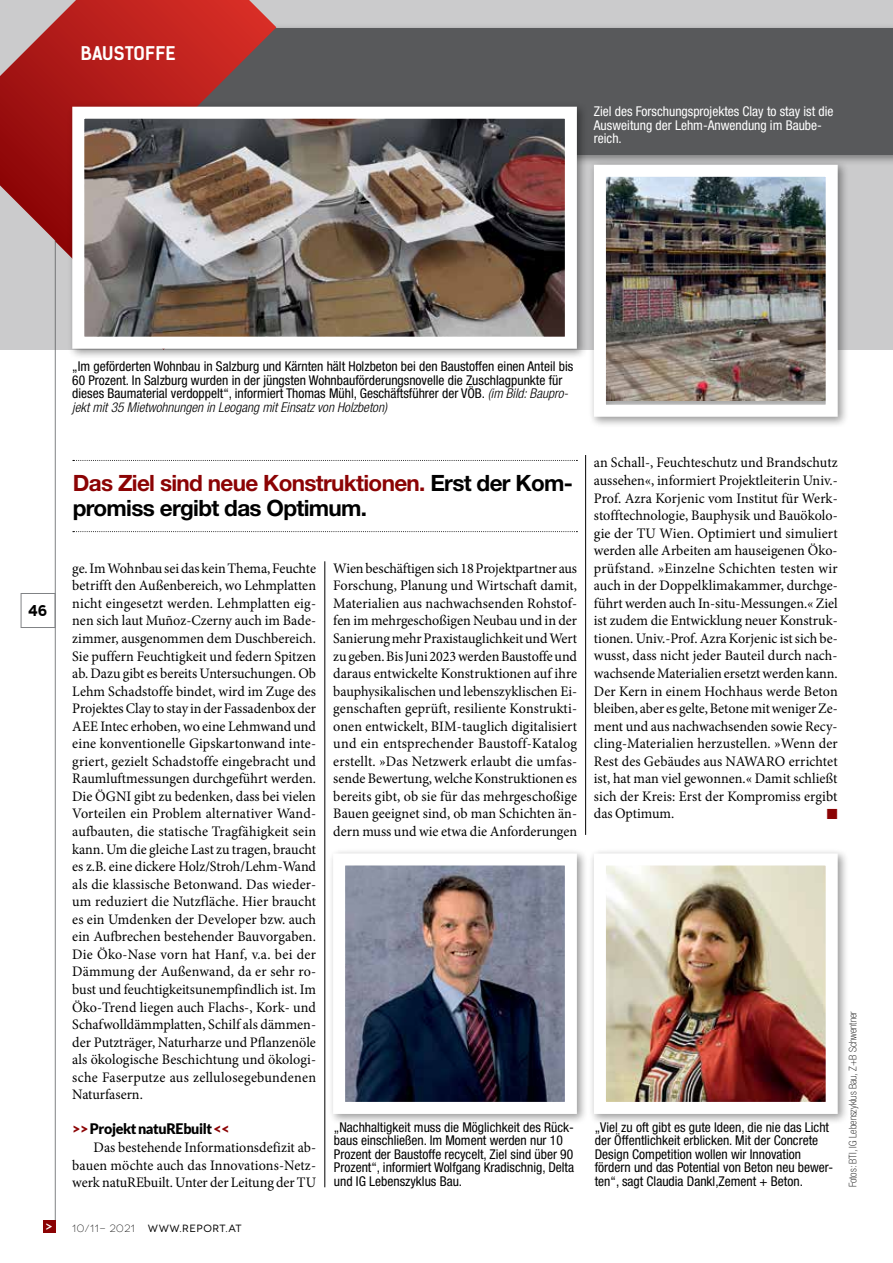
<style>
.page{position:relative;width:893px;height:1263px;background:#fff}
.page>*{position:absolute;margin:0;border:0;box-sizing:border-box;transform-origin:0 0}
.t1{font:700 22.5px/25.5px "Helvetica Neue LT Std";letter-spacing:-.03em;color:#000}
.t2{font:700 18px "Kelson Sans";letter-spacing:.015em;color:#fff}
.t3{font:700 15px "nevis";color:#000}
.t4{font:14.55px/17.5px "Minion Pro";color:#000;text-align:justify}
.t5{font:900 14.55px "Lato";letter-spacing:-.025em;color:#000}
.t6{font:14.55px "Zapf Dingbats";color:#8b0304}
.t7{font:condensed 13.5px/13.5px "Helvetica Neue LT Std";color:#000}
.t8{font:condensed 13.5px/13.5px "Helvetica Neue LT Std";color:#fff}
.t9{font:100 condensed 10.5px "Helvetica Neue LT Std";color:#000}
.t10{font:10.5px "Novecentowide";letter-spacing:.05em;color:#000}
.t11{font:300 10.5px "Novecentowide";letter-spacing:.05em;color:#000}
.s1{font-family:"nevis";font-size:21px}
.s2{font-weight:300;font-style:italic}
.s3{color:#8b0304}
.s4{font-family:"nevis";font-weight:700;font-size:12px;color:#fff}
</style>
<div class="page">
<hr style="left:55px;top:43px;width:1px;height:1177px;background:#808285">
<div style="left:21px;top:593px;width:34px;height:35px;border:1px solid #808285"></div>
<div style="left:43px;top:1220px;width:12px;height:13px;background:#8b0304"></div>
<div style="left:0;top:0;width:893px;height:350px;background:#cbcbcc"></div>
<div style="left:150px;top:23px;width:743px;height:144px;background:#000;opacity:.4"></div>
<div style="left:155px;top:29px;width:738px;height:126px;background:#58595b"></div>
<svg style="left:0;top:0;width:276px;height:350px"></svg>
<hr style="left:325px;top:561px;width:1px;height:626px;background:#000">
<hr style="left:585px;top:455px;width:1px;height:380px;background:#000">
<div style="left:67px;top:101px;width:521px;height:259px;background:#000;opacity:.4"></div>
<img style="left:85px;top:120px;width:479px;height:216px">
<div style="left:72px;top:107px;width:505px;height:242px;border:12px solid #fff"></div>
<div style="left:589px;top:160px;width:260px;height:268px;background:#000;opacity:.4"></div>
<img style="left:607px;top:178px;width:218px;height:223px">
<div style="left:594px;top:165px;width:244px;height:252px;border:12px solid #fff"></div>
<div style="left:328px;top:848px;width:260px;height:277px;background:#000;opacity:.4"></div>
<img style="left:346px;top:866px;width:218px;height:235px">
<div style="left:589px;top:848px;width:260px;height:277px;background:#000;opacity:.4"></div>
<img style="left:607px;top:866px;width:218px;height:235px">
<div style="left:594px;top:853px;width:244px;height:261px;border:12px solid #fff"></div>
<svg style="left:73px;top:460px;width:504px;height:1px"></svg>
<svg style="left:73px;top:531px;width:504px;height:1px"></svg>
<p class="t2" style="left:39px;top:42px;width:138px"><span class="s1">&gt;</span> BAUSTOFFE</p>
<p class="t8" style="left:594px;top:105px;width:241px">Ziel des Forschungsprojektes Clay to stay ist die<br>Ausweitung der Lehm-Anwendung im Baube&shy;reich.</p>
<p class="t7" style="left:72px;top:359px;width:502px">„Im geförderten Wohnbau in Salzburg und Kärnten hält Holzbeton bei den Baustoffen einen Anteil bis 60 Prozent. In Salzburg wurden in der jüngsten Wohnbauförderungsnovelle die Zuschlagpunkte für dieses Baumaterial verdoppelt“, informiert Thomas Mühl, Geschäftsführer der VÖB. <span class="s2">(im Bild: Baupro&shy;jekt mit 35 Mietwohnungen in Leogang mit Einsatz von Holzbeton)</span></p>
<p class="t3" style="left:28px;top:602px;width:22px">46</p>
<p class="t4" style="left:594px;top:454px;width:245px">an Schall-, Feuchteschutz und Brandschutz aussehen«, informiert Projektleiterin Univ.- Prof. Azra Korjenic vom Institut für Werk&shy;stofftechnologie, Bauphysik und Bauökolo&shy;gie der TU Wien. Optimiert und simuliert werden alle Arbeiten am hauseigenen Öko&shy;prüfstand. »Einzelne Schichten testen wir auch in der Doppelklimakammer, durchge&shy;führt werden auch In-situ-Messungen.« Ziel ist zudem die Entwicklung neuer Konstruk&shy;tionen. Univ.-Prof. Azra Korjenic ist sich be&shy;wusst, dass nicht jeder Bauteil durch nach&shy;wachsende Materialien ersetzt werden kann.<br>Der Kern in einem Hochhaus werde Beton bleiben, aber es gelte, Betone mit weniger Ze&shy;ment und aus nachwachsenden sowie Recy&shy;cling-Materialien herzustellen. »Wenn der Rest des Gebäudes aus NAWARO errichtet ist, hat man viel gewonnen.« Damit schließt sich der Kreis: Erst der Kompromiss ergibt das Optimum.</p>
<h1 class="t1" style="left:73px;top:469px;width:502px"><span class="s3">Das Ziel sind neue Konstruktionen.</span> Erst der Kom&shy;promiss ergibt das Optimum.</h1>
<p class="t4" style="left:72px;top:559px;width:245px">ge. Im Wohnbau sei das kein Thema, Feuchte betrifft den Außenbereich, wo Lehmplatten nicht eingesetzt werden. Lehmplatten eig&shy;nen sich laut Muñoz-Czerny auch im Bade&shy;zimmer, ausgenommen dem Duschbereich.<br>Sie puffern Feuchtigkeit und federn Spitzen ab. Dazu gibt es bereits Untersuchungen. Ob Lehm Schadstoffe bindet, wird im Zuge des Projektes Clay to stay in der Fassadenbox der AEE Intec erhoben, wo eine Lehmwand und eine konventionelle Gipskartonwand inte&shy;griert, gezielt Schadstoffe eingebracht und Raumluftmessungen durchgeführt werden.<br>Die ÖGNI gibt zu bedenken, dass bei vielen Vorteilen ein Problem alternativer Wand&shy;aufbauten, die statische Tragfähigkeit sein kann. Um die gleiche Last zu tragen, braucht es z.B. eine dickere Holz/Stroh/Lehm-Wand als die klassische Betonwand. Das wieder&shy;um reduziert die Nutzfläche. Hier braucht es ein Umdenken der Developer bzw. auch ein Aufbrechen bestehender Bauvorgaben.<br>Die Öko-Nase vorn hat Hanf, v.a. bei der Dämmung der Außenwand, da er sehr ro&shy;bust und feuchtigkeitsunempfindlich ist. Im Öko-Trend liegen auch Flachs-, Kork- und Schafwolldämmplatten, Schilf als dämmen&shy;der Putzträger, Naturharze und Pflanzenöle als ökologische Beschichtung und ökologi&shy;sche Faserputze aus zellulosegebundenen Naturfasern.</p>
<p class="t5" style="left:72px;top:1120px;width:159px"><span class="s3">&gt;&gt;</span> Projekt natuREbuilt <span class="s3">&lt;&lt;</span></p>
<p class="t4" style="left:72px;top:1139px;width:245px;text-indent:21px">Das bestehende Informationsdefizit ab&shy;bauen möchte auch das Innovations-Netz&shy;werk natuREbuilt. Unter der Leitung der TU</p>
<p class="t4" style="left:333px;top:559px;width:245px">Wien beschäftigen sich 18 Projektpartner aus Forschung, Planung und Wirtschaft damit, Materialien aus nachwachsenden Rohstof&shy;fen im mehrgeschoßigen Neubau und in der Sanierung mehr Praxistauglichkeit und Wert zu geben. Bis Juni 2023 werden Baustoffe und daraus entwickelte Konstruktionen auf ihre bauphysikalischen und lebenszyklischen Ei&shy;genschaften geprüft, resiliente Konstrukti&shy;onen entwickelt, BIM-tauglich digitalisiert und ein entsprechender Baustoff-Katalog erstellt. »Das Netzwerk erlaubt die umfas&shy;sende Bewertung, welche Konstruktionen es bereits gibt, ob sie für das mehrgeschoßige Bauen geeignet sind, ob man Schichten än&shy;dern muss und wie etwa die Anforderungen</p>
<p class="t6" style="left:827px;top:806px;width:12px">■</p>
<p class="t7" style="left:334px;top:1120px;width:242px">„Nachhaltigkeit muss die Möglichkeit des Rück&shy;baus einschließen. Im Moment werden nur 10<br>Prozent der Baustoffe recycelt, Ziel sind über 90<br>Prozent“, informiert Wolfgang Kradischnig, Delta und IG Lebenszyklus Bau.</p>
<p class="t7" style="left:595px;top:1120px;width:240px">„Viel zu oft gibt es gute Ideen, die nie das Licht der Öffentlichkeit erblicken. Mit der Concrete Design Competition wollen wir Innovation fördern und das Potential von Beton neu bewer&shy;ten“, sagt Claudia Dankl,Zement + Beton.</p>
<p class="t9" style="left:847px;top:1187px;width:177px;rotate:-90deg">Fotos: BTI, IG Lebenszyklus Bau, Z+B Schwentner</p>
<p class="t11" style="left:46px;top:1222px;width:90px"><span class="s4">&gt;</span> 10/11- 2021</p>
<p class="t10" style="left:148px;top:1222px;width:96px">WWW.REPORT.AT</p>
</div>
